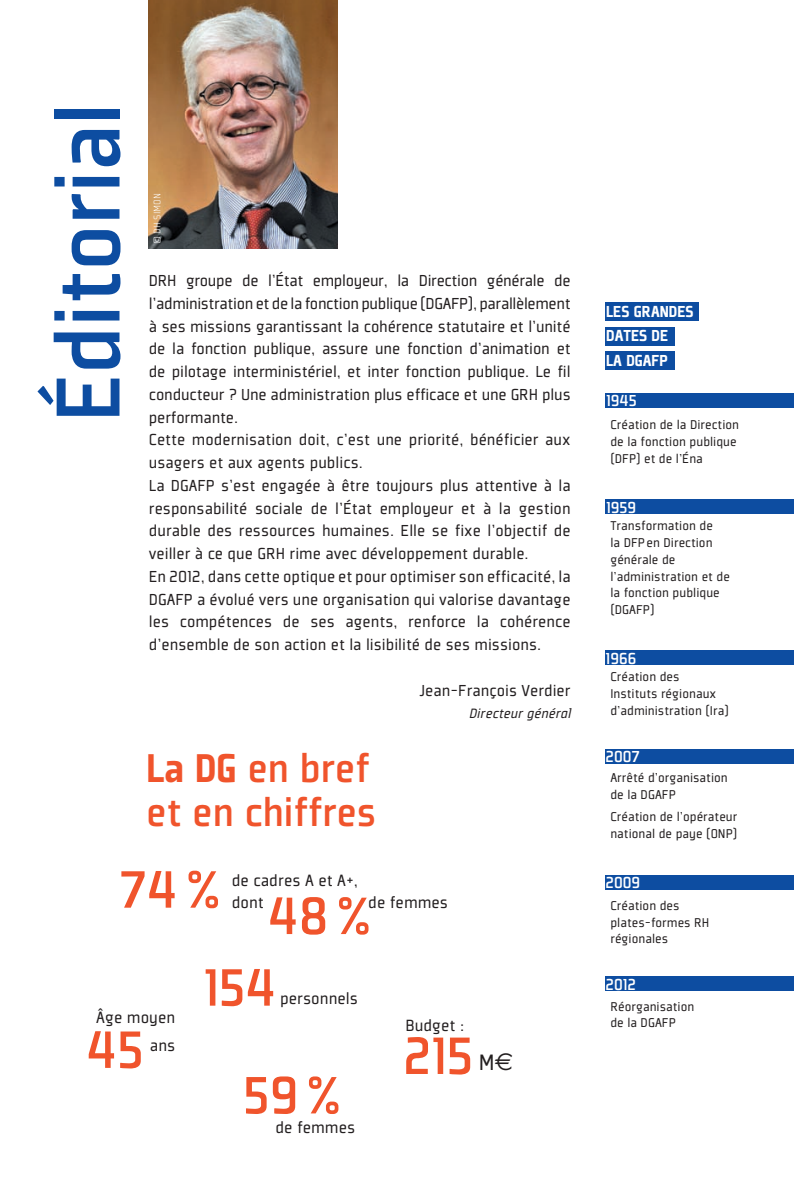
<style>
.page{position:relative;width:794px;height:1191px;background:#fff}
.page>*{position:absolute;margin:0;border:0;box-sizing:border-box;transform-origin:0 0}
.t1{font:500 99.75px "Plexes";color:#0d4da1}
.t2{font:500 57.75px "Plexes";color:#f0542c}
.t3{font:500 44.1px/44.1px "Plexes";color:#f0542c}
.t4{font:24.5px "Plexes";color:#231f20}
.t5{font:17.85px/28px "Plexes";color:#231f20;text-align:right}
.t6{font:17.5px/22.8px "Plexes";color:#231f20}
.t7{font:900 17.5px/24.5px "Plexes";color:#fff}
.t8{font:500 17.5px "Plexes";color:#fff}
.t9{font:italic 14.88px "Plexes";color:#231f20}
.t10{font:14px/16.8px "Plexes";color:#231f20}
.t11{font:300 10.5px "Plexes";color:#fff}
.s1{font-weight:900}
.s2{font-family:"Euro Sans"}
</style>
<div class="page">
<img style="left:149px;top:0;width:188px;height:248px">
<div style="left:605px;top:302px;width:93px;height:19px;background:#0d4da1"></div>
<div style="left:605px;top:393px;width:189px;height:15px;background:#0d4da1"></div>
<div style="left:605px;top:499px;width:189px;height:15px;background:#0d4da1"></div>
<div style="left:605px;top:650px;width:189px;height:15px;background:#0d4da1"></div>
<div style="left:605px;top:749px;width:189px;height:14px;background:#0d4da1"></div>
<div style="left:605px;top:875px;width:189px;height:15px;background:#0d4da1"></div>
<div style="left:605px;top:976px;width:189px;height:15px;background:#0d4da1"></div>
<div style="left:605px;top:327px;width:69px;height:18px;background:#0d4da1"></div>
<div style="left:605px;top:351px;width:69px;height:19px;background:#0d4da1"></div>
<h1 class="t1" style="left:36px;top:422px;width:320px;rotate:-90deg">Éditorial</h1>
<p class="t11" style="left:152px;top:244px;width:53px;rotate:-90deg">© DH SIMON</p>
<p class="t6" style="left:149px;top:269px;width:423px">DRH groupe de l’État employeur, la Direction générale de l’administration et de la fonction publique (DGAFP), parallèlement à ses missions garantissant la cohérence statutaire et l’unité de la fonction publique, assure une fonction d’animation et de pilotage interministériel, et inter fonction publique. Le fil conducteur ? Une administration plus efficace et une GRH plus performante.<br>Cette modernisation doit, c’est une priorité, bénéficier aux usagers et aux agents publics.<br>La DGAFP s’est engagée à être toujours plus attentive à la responsabilité sociale de l’État employeur et à la gestion durable des ressources humaines. Elle se fixe l’objectif de veiller à ce que GRH rime avec développement durable.<br>En 2012, dans cette optique et pour optimiser son efficacité, la DGAFP a évolué vers une organisation qui valorise davantage les compétences de ses agents, renforce la cohérence d’ensemble de son action et la lisibilité de ses missions.</p>
<p class="t6" style="left:419px;top:678px;width:153px">Jean-François Verdier</p>
<p class="t9" style="left:468px;top:706px;width:103px">Directeur général</p>
<h3 class="t3" style="left:146px;top:745px;width:231px"><span class="s1">La DG</span> en bref et en chiffres</h3>
<h2 class="t2" style="left:119px;top:859px;width:104px">74 %</h2>
<p class="t5" style="left:232px;top:869px;width:128px;line-height:21.3px;text-align:left">de cadres A et A+, dont</p>
<h2 class="t2" style="left:268px;top:886px;width:106px">48 %</h2>
<p class="t5" style="left:368px;top:887px;width:81px">de femmes</p>
<p class="t5" style="left:96px;top:1003px;width:81px">Âge moyen ans</p>
<h2 class="t2" style="left:86px;top:1019px;width:59px">45</h2>
<h2 class="t2" style="left:203px;top:957px;width:75px">154</h2>
<p class="t5" style="left:280px;top:984px;width:80px">personnels</p>
<h2 class="t2" style="left:243px;top:1065px;width:100px">59 %</h2>
<p class="t5" style="left:275px;top:1113px;width:81px">de femmes</p>
<p class="t5" style="left:405px;top:1010px;width:60px">Budget :</p>
<h2 class="t2" style="left:403px;top:1026px;width:72px">215</h2>
<h3 class="t4" style="left:479px;top:1049px;width:36px">M<span class="s2">e</span></h3>
<p class="t7" style="left:606px;top:299px;width:89px">LES GRANDES<br>DATES DE<br>LA DGAFP</p>
<p class="t8" style="left:606px;top:392px;width:32px">1945</p>
<p class="t10" style="left:610px;top:416px;width:130px">Création de la Direction de la fonction publique (DFP) et de l’Éna</p>
<p class="t8" style="left:606px;top:498px;width:32px">1959</p>
<p class="t10" style="left:610px;top:517px;width:121px">Transformation de<br>la DFP en Direction générale de l’administration et de la fonction publique (DGAFP)</p>
<p class="t8" style="left:605px;top:649px;width:32px">1966</p>
<p class="t10" style="left:610px;top:668px;width:120px">Création des<br>Instituts régionaux d’administration (Ira)</p>
<p class="t8" style="left:605px;top:748px;width:36px">2007</p>
<p class="t10" style="left:610px;top:769px;width:119px">Arrêté d’organisation de la DGAFP</p>
<p class="t10" style="left:610px;top:807px;width:129px">Création de l’opérateur national de paye (ONP)</p>
<p class="t8" style="left:605px;top:873px;width:36px">2009</p>
<p class="t10" style="left:610px;top:896px;width:101px">Création des plates-formes RH régionales</p>
<p class="t8" style="left:605px;top:975px;width:32px">2012</p>
<p class="t10" style="left:610px;top:997px;width:85px">Réorganisation de la DGAFP</p>
</div>
